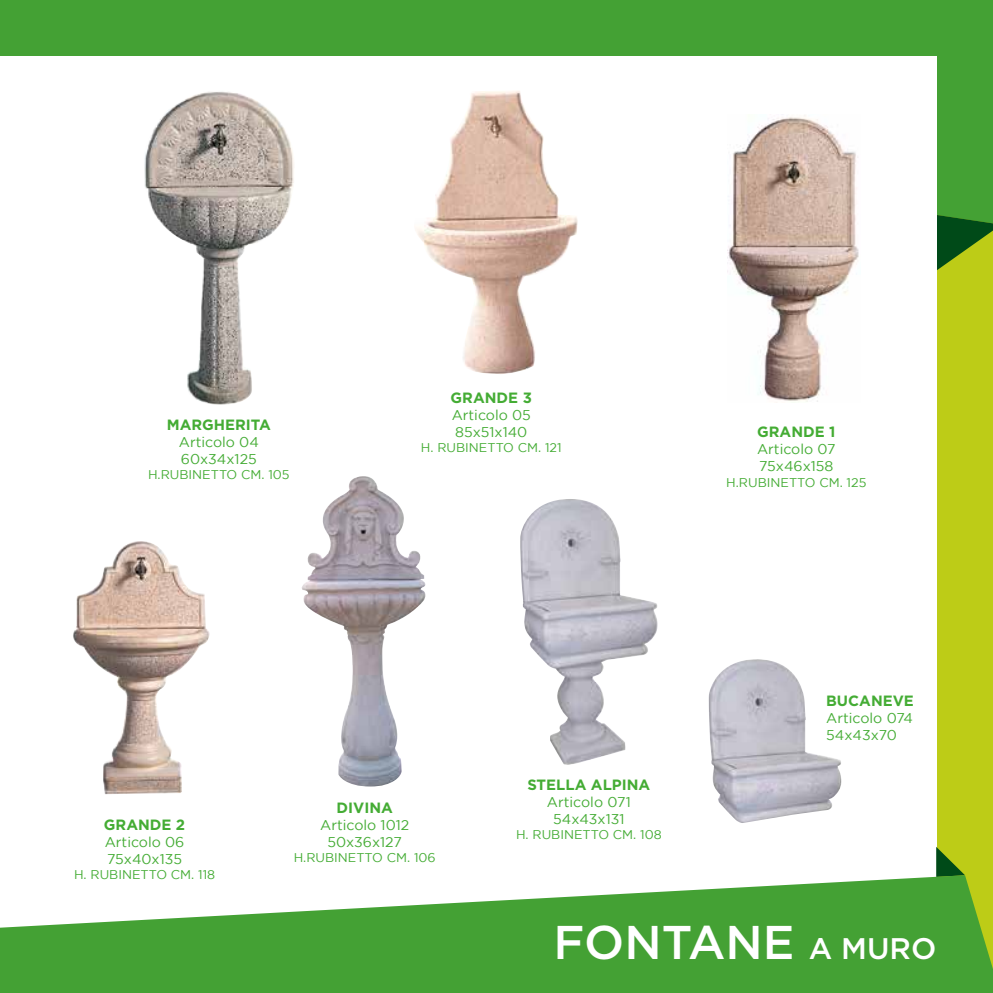
<style>
.page{position:relative;width:993px;height:993px;background:#fff}
.page>*{position:absolute;margin:0;border:0;box-sizing:border-box;transform-origin:0 0}
.t1{font:500 47.25px "Gotham";color:#fff}
.t2{font:700 14.88px "Gotham";color:#44ac34}
.t3{font:14.17px/17px "Gotham";color:#44ac34}
.t4{font:12.6px "Gotham";color:#44ac34}
.s1{font-size:29.75px}
</style>
<div class="page">
<div style="left:0;top:0;width:992px;height:191px;background:#44a134"></div>
<svg style="left:937px;top:191px;width:55px;height:683px;background:#aec418"></svg>
<div style="left:0;top:56px;width:936px;height:878px;background:#fff"></div>
<svg style="left:936px;top:846px;width:28px;height:28px"></svg>
<svg style="left:0;top:874px;width:992px;height:118px;fill:#44a134"></svg>
<img style="left:144px;top:91px;width:150px;height:313px">
<img style="left:302px;top:476px;width:124px;height:310px">
<img style="left:73px;top:541px;width:137px;height:252px">
<img style="left:415px;top:91px;width:162px;height:283px">
<img style="left:708px;top:659px;width:133px;height:163px">
<img style="left:520px;top:499px;width:137px;height:265px">
<img style="left:727px;top:115px;width:132px;height:288px">
<p class="t2" style="left:167px;top:415px;width:106px">MARGHERITA</p>
<p class="t3" style="left:179px;top:432px;width:81px">Articolo 04<br>60x34x125</p>
<p class="t4" style="left:148px;top:467px;width:143px">H.RUBINETTO CM. 105</p>
<p class="t2" style="left:450px;top:389px;width:83px">GRANDE 3</p>
<p class="t3" style="left:451px;top:406px;width:81px">Articolo 05<br>85x51x140</p>
<p class="t4" style="left:421px;top:440px;width:142px">H. RUBINETTO CM. 121</p>
<p class="t2" style="left:757px;top:423px;width:80px">GRANDE 1</p>
<p class="t3" style="left:756px;top:440px;width:80px">Articolo 07<br>75x46x158</p>
<p class="t4" style="left:726px;top:475px;width:142px">H.RUBINETTO CM. 125</p>
<p class="t2" style="left:104px;top:815px;width:83px">GRANDE 2</p>
<p class="t3" style="left:105px;top:832px;width:81px">Articolo 06<br>75x40x135</p>
<p class="t4" style="left:74px;top:867px;width:143px">H. RUBINETTO CM. 118</p>
<p class="t2" style="left:336px;top:798px;width:58px">DIVINA</p>
<p class="t3" style="left:320px;top:816px;width:90px;text-align:center">Articolo 1012<br>50x36x127</p>
<p class="t4" style="left:293px;top:850px;width:143px">H.RUBINETTO CM. 106</p>
<p class="t2" style="left:527px;top:776px;width:124px">STELLA ALPINA</p>
<p class="t3" style="left:546px;top:793px;width:85px;text-align:center">Articolo 071<br>54x43x131</p>
<p class="t4" style="left:516px;top:827px;width:147px">H. RUBINETTO CM. 108</p>
<p class="t2" style="left:826px;top:692px;width:89px">BUCANEVE</p>
<p class="t3" style="left:826px;top:709px;width:88px">Articolo 074<br>54x43x70</p>
<h1 class="t1" style="left:553px;top:911px;width:384px">FONTANE <span class="s1">A MURO</span></h1>
</div>
